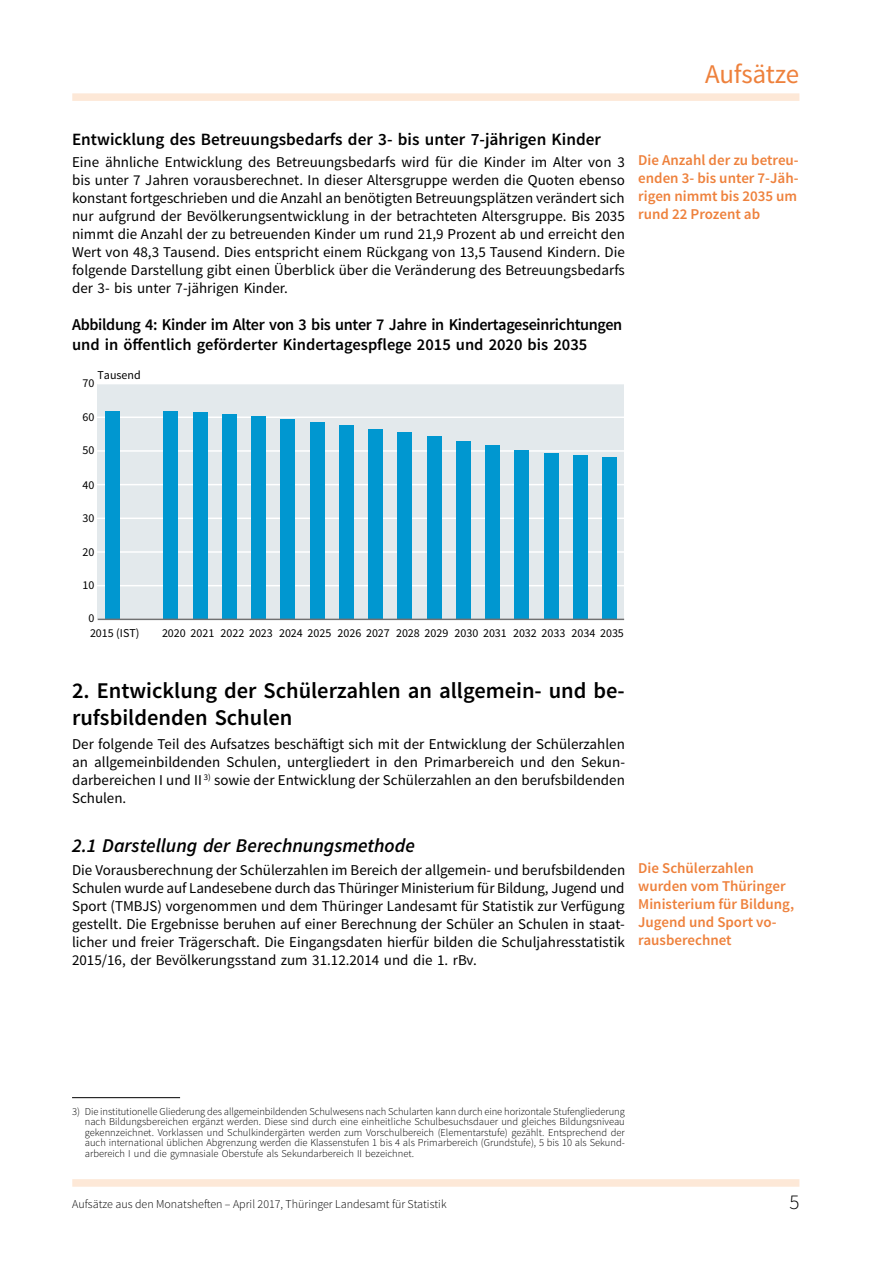
<style>
.page{position:relative;width:893px;height:1263px;background:#fff}
.page>*{position:absolute;margin:0;border:0;box-sizing:border-box;transform-origin:0 0}
.t1{font:27px "Source Sans Pro Regular 9";letter-spacing:-.01em;color:#ee813c}
.t2{font:600 22.5px/27px "Source Sans Pro";color:#000}
.t3{font:300 21px "Source Sans Pro";color:#000}
.t4{font:italic 600 19.5px "Source Sans Pro";color:#000}
.t5{font:600 17.25px "Source Sans Pro";color:#000}
.t6{font:600 16.5px/19.8px "Source Sans Pro";letter-spacing:-.02em;color:#000}
.t7{font:15px/18px "Source Sans Pro Regular 10";color:#000;text-align:justify}
.t8{font:600 15px/18px "Source Sans Pro";color:#ee813c;text-align:justify}
.t9{font:12px "Source Sans Pro Regular 3";color:#000}
.t10{font:12px "Source Sans Pro Light 2";color:#000}
.t11{font:300 10.5px/10.5px "Source Sans Pro";color:#000;text-align:justify}
</style>
<div class="page">
<div style="left:72px;top:1179px;width:727px;height:8px;background:#fde8d7"></div>
<div style="left:72px;top:93px;width:727px;height:8px;background:#fde8d7"></div>
<div style="left:98px;top:384px;width:526px;height:235px;background:#e3e9ec"></div>
<hr style="left:98px;top:585px;width:526px;height:1px;background:#fff">
<hr style="left:98px;top:551px;width:526px;height:2px;background:#fff">
<hr style="left:98px;top:517px;width:526px;height:2px;background:#fff">
<hr style="left:98px;top:484px;width:526px;height:1px;background:#fff">
<hr style="left:98px;top:450px;width:526px;height:2px;background:#fff">
<hr style="left:98px;top:416px;width:526px;height:2px;background:#fff">
<div style="left:105px;top:411px;width:15px;height:208px;background:#0097d0"></div>
<div style="left:163px;top:411px;width:15px;height:208px;background:#0097d0"></div>
<div style="left:193px;top:412px;width:14px;height:207px;background:#0097d0"></div>
<div style="left:222px;top:414px;width:15px;height:205px;background:#0097d0"></div>
<div style="left:251px;top:417px;width:15px;height:202px;background:#0097d0"></div>
<div style="left:280px;top:419px;width:15px;height:200px;background:#0097d0"></div>
<div style="left:310px;top:422px;width:14px;height:197px;background:#0097d0"></div>
<div style="left:339px;top:425px;width:15px;height:194px;background:#0097d0"></div>
<div style="left:368px;top:429px;width:15px;height:190px;background:#0097d0"></div>
<div style="left:397px;top:432px;width:15px;height:187px;background:#0097d0"></div>
<div style="left:427px;top:436px;width:14px;height:183px;background:#0097d0"></div>
<div style="left:456px;top:441px;width:15px;height:178px;background:#0097d0"></div>
<div style="left:485px;top:446px;width:15px;height:173px;background:#0097d0"></div>
<div style="left:514px;top:450px;width:15px;height:169px;background:#0097d0"></div>
<div style="left:544px;top:453px;width:14px;height:166px;background:#0097d0"></div>
<div style="left:573px;top:455px;width:15px;height:164px;background:#0097d0"></div>
<div style="left:602px;top:457px;width:15px;height:162px;background:#0097d0"></div>
<hr style="left:98px;top:619px;width:526px;height:1px;background:#707172">
<hr style="left:72px;top:1097px;width:108px;height:1px;background:#000">
<h1 class="t1" style="left:705px;top:57px;width:95px">Aufsätze</h1>
<p class="t5" style="left:72px;top:128px;width:530px">Entwicklung des Betreuungsbedarfs der 3- bis unter 7-jährigen Kinder</p>
<p class="t7" style="left:72px;top:153px;width:554px">Eine ähnliche Entwicklung des Betreuungsbedarfs wird für die Kinder im Alter von 3 bis unter 7 Jahren vorausberechnet. In dieser Altersgruppe werden die Quoten ebenso konstant fortgeschrieben und die Anzahl an benötigten Betreuungsplätzen verändert sich nur aufgrund der Bevölkerungsentwicklung in der betrachteten Altersgruppe. Bis 2035 nimmt die Anzahl der zu betreuenden Kinder um rund 21,9 Prozent ab und erreicht den Wert von 48,3 Tausend. Dies entspricht einem Rückgang von 13,5 Tausend Kindern. Die folgende Darstellung gibt einen Überblick über die Veränderung des Betreuungsbedarfs der 3- bis unter 7-jährigen Kinder.</p>
<p class="t6" style="left:72px;top:315px;width:552px">Abbildung 4: Kinder im Alter von 3 bis unter 7 Jahre in Kindertageseinrichtungen und in öffentlich geförderter Kindertagespflege 2015 und 2020 bis 2035</p>
<p class="t9" style="left:98px;top:368px;width:45px">Tausend</p>
<p class="t9" style="left:83px;top:375px;width:13px">70</p>
<p class="t9" style="left:83px;top:410px;width:13px">60</p>
<p class="t9" style="left:83px;top:443px;width:13px">50</p>
<p class="t9" style="left:83px;top:477px;width:13px">40</p>
<p class="t9" style="left:83px;top:510px;width:13px">30</p>
<p class="t9" style="left:83px;top:545px;width:13px">20</p>
<p class="t9" style="left:83px;top:578px;width:13px">10</p>
<p class="t9" style="left:89px;top:611px;width:7px">0</p>
<p class="t9" style="left:90px;top:626px;width:51px">2015 (IST)</p>
<p class="t9" style="left:162px;top:626px;width:463px">2020 2021 2022 2023 2024 2025 2026 2027 2028 2029 2030 2031 2032 2033 2034 2035</p>
<p class="t8" style="left:638px;top:152px;width:162px">Die Anzahl der zu betreu&shy;enden 3- bis unter 7-Jäh&shy;rigen nimmt bis 2035 um rund 22 Prozent ab</p>
<h2 class="t2" style="left:72px;top:678px;width:554px">2. Entwicklung der Schülerzahlen an allgemein- und be&shy;rufsbildenden Schulen</h2>
<p class="t7" style="left:72px;top:736px;width:554px">Der folgende Teil des Aufsatzes beschäftigt sich mit der Entwicklung der Schülerzahlen an allgemeinbildenden Schulen, untergliedert in den Primarbereich und den Sekun&shy;darbereichen I und II <sup>3)</sup> sowie der Entwicklung der Schülerzahlen an den berufsbildenden Schulen.</p>
<h3 class="t4" style="left:72px;top:833px;width:344px">2.1 Darstellung der Berechnungsmethode</h3>
<p class="t7" style="left:72px;top:861px;width:555px">Die Vorausberechnung der Schülerzahlen im Bereich der allgemein- und berufsbildenden Schulen wurde auf Landesebene durch das Thüringer Ministerium für Bildung, Jugend und Sport (TMBJS) vorgenommen und dem Thüringer Landesamt für Statistik zur Verfügung gestellt. Die Ergebnisse beruhen auf einer Berechnung der Schüler an Schulen in staat&shy;licher und freier Trägerschaft. Die Eingangsdaten hierfür bilden die Schuljahresstatistik 2015/16, der Bevölkerungsstand zum 31.12.2014 und die 1. rBv.</p>
<p class="t8" style="left:638px;top:859px;width:157px;text-align:left">Die Schülerzahlen wurden vom Thüringer<br>Ministerium für Bildung,<br>Jugend und Sport vo&shy;rausberechnet</p>
<p class="t11" style="left:85px;top:1106px;width:542px;text-indent:-13px">3) Die institutionelle Gliederung des allgemeinbildenden Schulwesens nach Schularten kann durch eine horizontale Stufengliederung nach Bildungsbereichen ergänzt werden. Diese sind durch eine einheitliche Schulbesuchsdauer und gleiches Bildungsniveau gekennzeichnet. Vorklassen und Schulkindergärten werden zum Vorschulbereich (Elementarstufe) gezählt. Entsprechend der auch international üblichen Abgrenzung werden die Klassenstufen 1 bis 4 als Primarbereich (Grundstufe), 5 bis 10 als Sekund&shy;arbereich I und die gymnasiale Oberstufe als Sekundarbereich II bezeichnet.</p>
<p class="t10" style="left:72px;top:1197px;width:376px">Aufsätze aus den Monatsheften – April 2017, Thüringer Landesamt für Statistik</p>
<h3 class="t3" style="left:789px;top:1189px;width:12px">5</h3>
</div>
